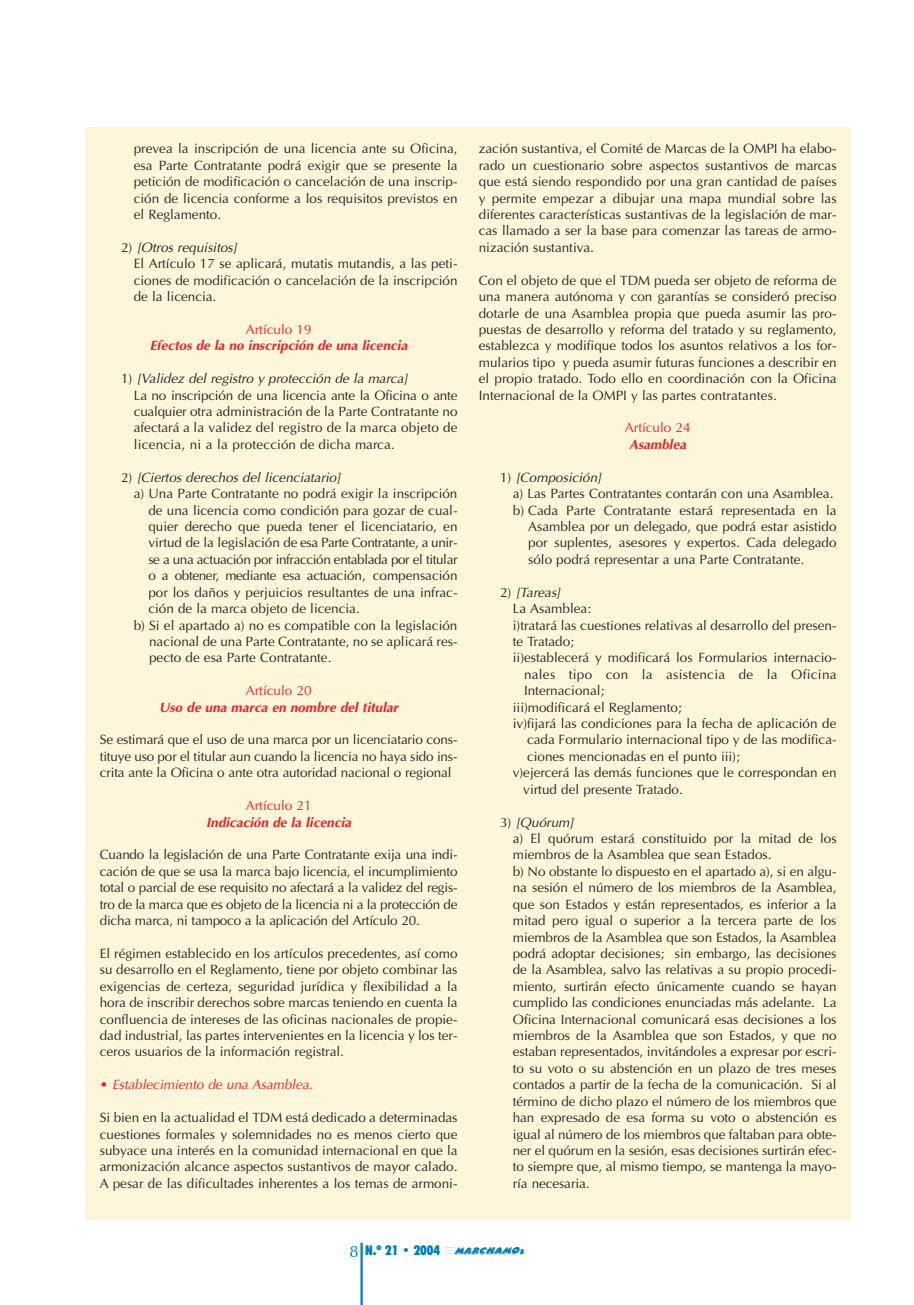
<style>
.page{position:relative;width:914px;height:1305px;background:#fff}
.page>*{position:absolute;margin:0;border:0;box-sizing:border-box;transform-origin:0 0}
.t1{font:13.5px/16.4px "Optima";color:#231f20;text-align:justify}
.t2{font:13.5px "Optima";letter-spacing:-.03em;color:#231f20}
.t3{font:italic 700 13.5px "Optima";color:#ee1e24}
.t4{font:italic 13.5px "Optima";color:#231f20}
.t5{font:13.5px "Optima";color:#ee1e24}
.t6{font:13.5px "Optima";letter-spacing:.02em;color:#231f20}
.t7{font:italic 13.5px "Optima";color:#ee1e24}
.t8{font:900 condensed 13.5px "Futura BT";color:#007cb7}
.s1{font-style:italic}
.s2{font-style:normal}
.s3{font-family:"Optima";font-weight:400;font-stretch:normal;font-size:16.5px}
</style>
<div class="page">
<div style="left:85px;top:128px;width:765px;height:1092px;background:#fef6da"></div>
<hr style="left:360px;top:1243px;width:3px;height:62px;background:#007cb7">
<img style="left:445px;top:1247px;width:80px;height:8px">
<p class="t1" style="left:134px;top:142px;width:325px">prevea la inscripción de una licencia ante su Oficina, esa Parte Contratante podrá exigir que se presente la petición de modificación o cancelación de una inscrip&shy;ción de licencia conforme a los requisitos previstos en el Reglamento.</p>
<p class="t1" style="left:134px;top:240px;width:325px;text-align:left;text-indent:-13px">2) <span class="s1">[Otros requisitos]<br></span>El Artículo 17 se aplicará, mutatis mutandis, a las peti&shy;ciones de modificación o cancelación de la inscripción de la licencia.</p>
<p class="t5" style="left:246px;top:324px;width:67px">Artículo 19</p>
<p class="t3" style="left:150px;top:340px;width:259px">Efectos de la no inscripción de una licencia</p>
<p class="t1" style="left:134px;top:372px;width:325px;text-align:left;text-indent:-13px">1) <span class="s1">[Validez del registro y protección de la marca]<br></span>La no inscripción de una licencia ante la Oficina o ante cualquier otra administración de la Parte Contratante no afectará a la validez del registro de la marca objeto de licencia, ni a la protección de dicha marca.</p>
<p class="t4" style="left:121px;top:472px;width:221px"><span class="s2">2)</span> [Ciertos derechos del licenciatario]</p>
<p class="t1" style="left:134px;top:487px;width:325px">a) Una Parte Contratante no podrá exigir la inscripción</p>
<p class="t1" style="left:148px;top:503px;width:311px">de una licencia como condición para gozar de cual-</p>
<p class="t1" style="left:148px;top:520px;width:311px">quier derecho que pueda tener el licenciatario, en</p>
<p class="t2" style="left:148px;top:537px;width:311px">virtud de la legislación de esa Parte Contratante, a unir-</p>
<p class="t2" style="left:148px;top:554px;width:311px">se a una actuación por infracción entablada por el titular</p>
<p class="t2" style="left:148px;top:570px;width:311px">o a obtener, mediante esa actuación, compensación</p>
<p class="t1" style="left:148px;top:585px;width:311px">por los daños y perjuicios resultantes de una infrac-</p>
<p class="t1" style="left:148px;top:602px;width:213px">ción de la marca objeto de licencia.</p>
<p class="t1" style="left:134px;top:618px;width:325px">b) Si el apartado a) no es compatible con la legislación</p>
<p class="t1" style="left:149px;top:634px;width:310px">nacional de una Parte Contratante, no se aplicará res-</p>
<p class="t1" style="left:149px;top:651px;width:184px">pecto de esa Parte Contratante.</p>
<p class="t5" style="left:246px;top:685px;width:67px">Artículo 20</p>
<p class="t3" style="left:159px;top:701px;width:240px">Uso de una marca en nombre del titular</p>
<p class="t1" style="left:100px;top:733px;width:359px">Se estimará que el uso de una marca por un licenciatario cons&shy;tituye uso por el titular aun cuando la licencia no haya sido ins&shy;crita ante la Oficina o ante otra autoridad nacional o regional</p>
<p class="t5" style="left:246px;top:800px;width:67px">Artículo 21</p>
<p class="t3" style="left:206px;top:816px;width:147px">Indicación de la licencia</p>
<p class="t1" style="left:100px;top:848px;width:359px">Cuando la legislación de una Parte Contratante exija una indi&shy;cación de que se usa la marca bajo licencia, el incumplimiento total o parcial de ese requisito no afectará a la validez del regis&shy;tro de la marca que es objeto de la licencia ni a la protección de dicha marca, ni tampoco a la aplicación del Artículo 20.</p>
<p class="t1" style="left:100px;top:946px;width:359px">El régimen establecido en los artículos precedentes, así como su desarrollo en el Reglamento, tiene por objeto combinar las exigencias de certeza, seguridad jurídica y flexibilidad a la hora de inscribir derechos sobre marcas teniendo en cuenta la confluencia de intereses de las oficinas nacionales de propie&shy;dad industrial, las partes intervenientes en la licencia y los ter&shy;ceros usuarios de la información registral.</p>
<p class="t7" style="left:100px;top:1079px;width:214px"><span class="s2">•</span> Establecimiento de una Asamblea.</p>
<p class="t1" style="left:100px;top:1111px;width:359px">Si bien en la actualidad el TDM está dedicado a determinadas cuestiones formales y solemnidades no es menos cierto que subyace una interés en la comunidad internacional en que la armonización alcance aspectos sustantivos de mayor calado.<br>A pesar de las dificultades inherentes a los temas de armoni-</p>
<p class="t1" style="left:479px;top:142px;width:359px">zación sustantiva, el Comité de Marcas de la OMPI ha elabo&shy;rado un cuestionario sobre aspectos sustantivos de marcas que está siendo respondido por una gran cantidad de países y permite empezar a dibujar una mapa mundial sobre las diferentes características sustantivas de la legislación de mar&shy;cas llamado a ser la base para comenzar las tareas de armo&shy;nización sustantiva.</p>
<p class="t1" style="left:479px;top:273px;width:359px">Con el objeto de que el TDM pueda ser objeto de reforma de una manera autónoma y con garantías se consideró preciso dotarle de una Asamblea propia que pueda asumir las pro&shy;puestas de desarrollo y reforma del tratado y su reglamento, establezca y modifique todos los asuntos relativos a los for&shy;mularios tipo y pueda asumir futuras funciones a describir en el propio tratado. Todo ello en coordinación con la Oficina Internacional de la OMPI y las partes contratantes.</p>
<p class="t5" style="left:625px;top:422px;width:67px">Artículo 24</p>
<p class="t3" style="left:629px;top:439px;width:59px">Asamblea</p>
<p class="t4" style="left:500px;top:472px;width:103px"><span class="s2">1)</span> [Composición]</p>
<p class="t1" style="left:513px;top:487px;width:322px">a) Las Partes Contratantes contarán con una Asamblea.</p>
<p class="t1" style="left:513px;top:503px;width:325px">b) Cada Parte Contratante estará representada en la</p>
<p class="t1" style="left:528px;top:520px;width:310px">Asamblea por un delegado, que podrá estar asistido</p>
<p class="t1" style="left:528px;top:536px;width:310px">por suplentes, asesores y expertos. Cada delegado</p>
<p class="t1" style="left:528px;top:552px;width:278px">sólo podrá representar a una Parte Contratante.</p>
<p class="t4" style="left:500px;top:586px;width:62px"><span class="s2">2)</span> [Tareas]</p>
<p class="t1" style="left:513px;top:602px;width:80px">La Asamblea:</p>
<p class="t1" style="left:513px;top:618px;width:325px">i)tratará las cuestiones relativas al desarrollo del presen-</p>
<p class="t1" style="left:513px;top:634px;width:63px">te Tratado;</p>
<p class="t1" style="left:513px;top:651px;width:325px">ii)establecerá y modificará los Formularios internacio-</p>
<p class="t6" style="left:524px;top:669px;width:314px">nales tipo con la asistencia de la Oficina</p>
<p class="t1" style="left:524px;top:684px;width:82px">Internacional;</p>
<p class="t1" style="left:513px;top:700px;width:170px">iii)modificará el Reglamento;</p>
<p class="t1" style="left:513px;top:717px;width:325px">iv)fijará las condiciones para la fecha de aplicación de</p>
<p class="t1" style="left:527px;top:733px;width:311px">cada Formulario internacional tipo y de las modifica-</p>
<p class="t1" style="left:527px;top:749px;width:214px">ciones mencionadas en el punto iii);</p>
<p class="t1" style="left:513px;top:766px;width:325px">v)ejercerá las demás funciones que le correspondan en</p>
<p class="t1" style="left:523px;top:782px;width:161px">virtud del presente Tratado.</p>
<p class="t1" style="left:513px;top:815px;width:325px;text-align:left;text-indent:-13px">3) <span class="s1">[Quórum]<br></span>a) El quórum estará constituido por la mitad de los miembros de la Asamblea que sean Estados.<br>b) No obstante lo dispuesto en el apartado a), si en algu&shy;na sesión el número de los miembros de la Asamblea, que son Estados y están representados, es inferior a la mitad pero igual o superior a la tercera parte de los miembros de la Asamblea que son Estados, la Asamblea podrá adoptar decisiones; sin embargo, las decisiones de la Asamblea, salvo las relativas a su propio procedi&shy;miento, surtirán efecto únicamente cuando se hayan cumplido las condiciones enunciadas más adelante. La Oficina Internacional comunicará esas decisiones a los miembros de la Asamblea que son Estados, y que no estaban representados, invitándoles a expresar por escri&shy;to su voto o su abstención en un plazo de tres meses contados a partir de la fecha de la comunicación. Si al término de dicho plazo el número de los miembros que han expresado de esa forma su voto o abstención es igual al número de los miembros que faltaban para obte&shy;ner el quórum en la sesión, esas decisiones surtirán efec&shy;to siempre que, al mismo tiempo, se mantenga la mayo&shy;ría necesaria.</p>
<p class="t8" style="left:349px;top:1244px;width:92px"><span class="s3">8</span> N.º 21 • 2004</p>
</div>
